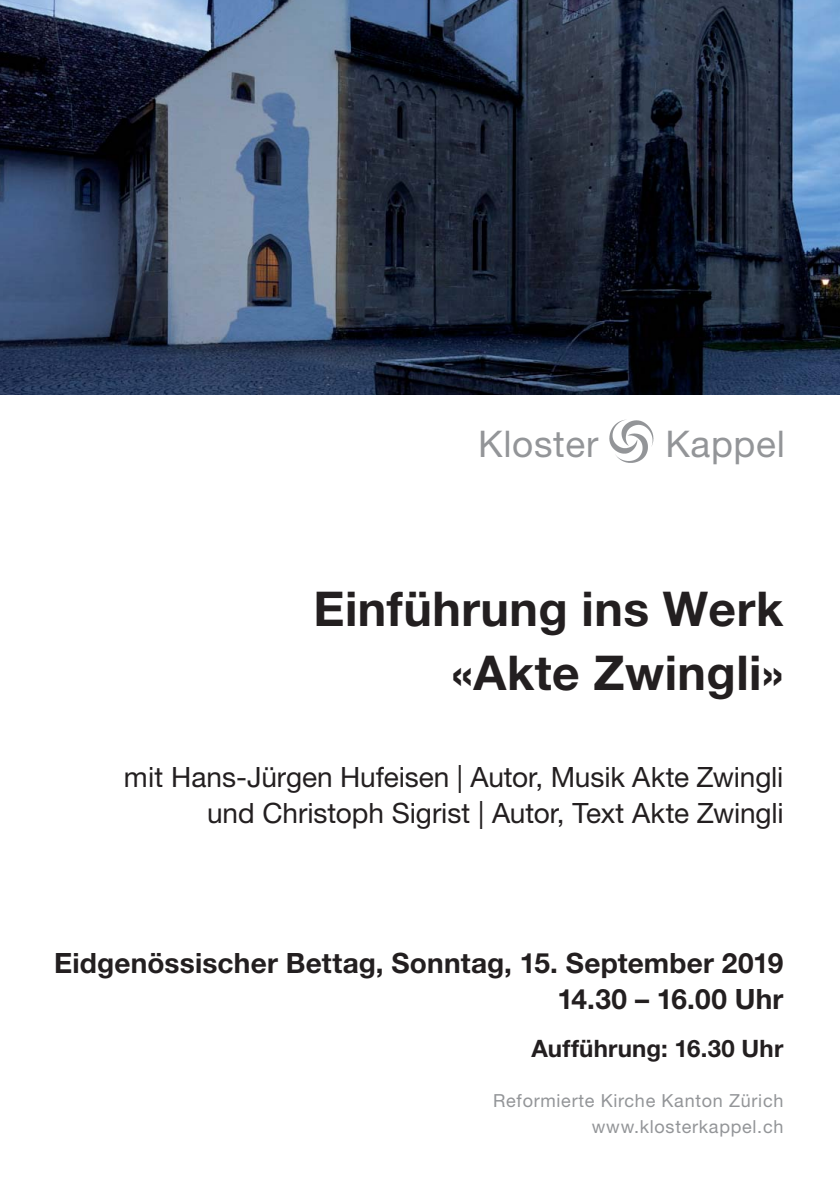
<style>
.page{position:relative;width:840px;height:1191px;background:#fff}
.page>*{position:absolute;margin:0;border:0;box-sizing:border-box;transform-origin:0 0}
.t1{font:700 48px/63.2px "Helvetica Neue";letter-spacing:.01em;color:#231f20;text-align:right}
.t2{font:36.8px "Helvetica Neue LT Pro";letter-spacing:.02em;color:#939598}
.t3{font:28px/36px "Helvetica Neue LT Pro";letter-spacing:-.005em;color:#231f20;text-align:right}
.t4{font:700 28px/36px "Helvetica Neue LT Pro";letter-spacing:.005em;color:#231f20;text-align:right}
.t5{font:700 24px "Helvetica Neue LT Pro";letter-spacing:.01em;color:#231f20}
.t6{font:18px/26px "Helvetica Neue LT Pro";letter-spacing:.04em;color:#939598;text-align:right}
</style>
<div class="page">
<img style="left:0;top:0;width:839px;height:394px">
<img style="left:609px;top:419px;width:45px;height:44px">
<h2 class="t2" style="left:478px;top:430px;width:122px">Kloster</h2>
<h2 class="t2" style="left:665px;top:430px;width:121px">Kappel</h2>
<h1 class="t1" style="left:313px;top:582px;width:471px">Einführung ins Werk «Akte Zwingli»</h1>
<p class="t3" style="left:124px;top:763px;width:660px">mit Hans-Jürgen Hufeisen | Autor, Musik Akte Zwingli und Christoph Sigrist | Autor, Text Akte Zwingli</p>
<p class="t4" style="left:54px;top:948px;width:730px">Eidgenössischer Bettag, Sonntag, 15. September 2019<br>14.30 – 16.00 Uhr</p>
<p class="t5" style="left:531px;top:1039px;width:253px">Aufführung: 16.30 Uhr</p>
<p class="t6" style="left:493px;top:1090px;width:291px">Reformierte Kirche Kanton Zürich www.klosterkappel.ch</p>
</div>
